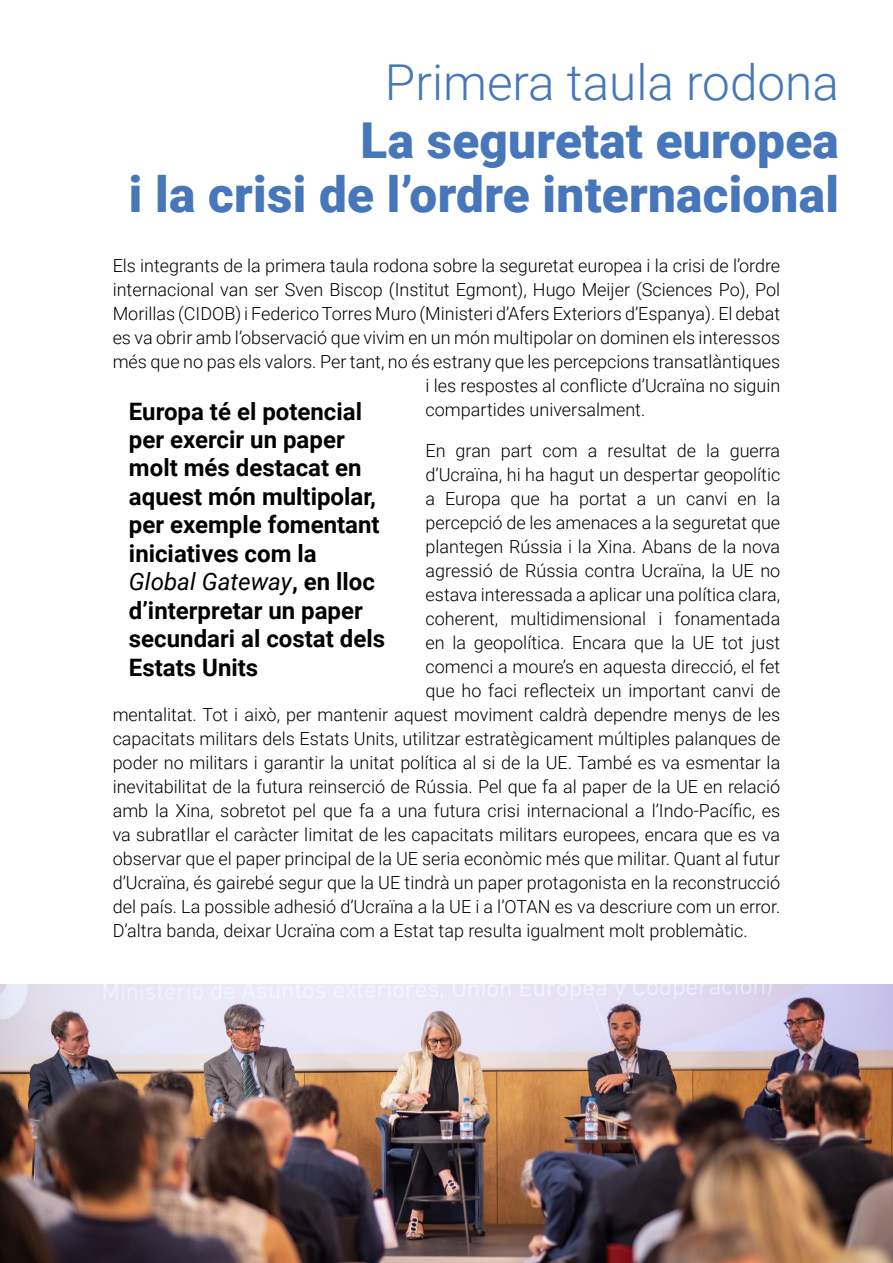
<style>
.page{position:relative;width:893px;height:1263px;background:#fff}
.page>*{position:absolute;margin:0;border:0;box-sizing:border-box;transform-origin:0 0}
.t1{font:900 49.5px/54px "Roboto";letter-spacing:.005em;color:#4777ba;text-align:right}
.t2{font:300 49.5px "Roboto";color:#4777ba}
.t3{font:700 24px/28.5px "Roboto";color:#000}
.t4{font:300 18px "Roboto";color:#000}
.s1{font-weight:400;font-style:italic}
</style>
<div class="page">
<img style="left:0;top:984px;width:893px;height:279px">
<h1 class="t2" style="left:385px;top:47px;width:455px">Primera taula rodona</h1>
<h1 class="t1" style="left:129px;top:111px;width:712px">La seguretat europea<br>i la crisi de l’ordre internacional</h1>
<p class="t4" style="left:113px;top:253px;width:669px">Els integrants de la primera taula rodona sobre la seguretat europea i la crisi de l’ordre</p>
<p class="t4" style="left:113px;top:277px;width:669px">internacional van ser Sven Biscop (Institut Egmont), Hugo Meijer (Sciences Po), Pol</p>
<p class="t4" style="left:113px;top:301px;width:669px">Morillas (CIDOB) i Federico Torres Muro (Ministeri d’Afers Exteriors d’Espanya). El debat</p>
<p class="t4" style="left:113px;top:325px;width:669px">es va obrir amb l’observació que vivim en un món multipolar on dominen els interessos</p>
<p class="t4" style="left:113px;top:349px;width:669px">més que no pas els valors. Per tant, no és estrany que les percepcions transatlàntiques</p>
<p class="t4" style="left:426px;top:373px;width:356px">i les respostes al conflicte d’Ucraïna no siguin</p>
<p class="t4" style="left:426px;top:397px;width:221px">compartides universalment.</p>
<p class="t4" style="left:426px;top:438px;width:356px">En gran part com a resultat de la guerra</p>
<p class="t4" style="left:426px;top:462px;width:356px">d’Ucraïna, hi ha hagut un despertar geopolític</p>
<p class="t4" style="left:426px;top:486px;width:356px">a Europa que ha portat a un canvi en la</p>
<p class="t4" style="left:426px;top:510px;width:356px">percepció de les amenaces a la seguretat que</p>
<p class="t4" style="left:426px;top:534px;width:356px">plantegen Rússia i la Xina. Abans de la nova</p>
<p class="t4" style="left:426px;top:558px;width:356px">agressió de Rússia contra Ucraïna, la UE no</p>
<p class="t4" style="left:426px;top:582px;width:356px">estava interessada a aplicar una política clara,</p>
<p class="t4" style="left:426px;top:606px;width:356px">coherent, multidimensional i fonamentada</p>
<p class="t4" style="left:426px;top:630px;width:356px">en la geopolítica. Encara que la UE tot just</p>
<p class="t4" style="left:426px;top:654px;width:356px">comenci a moure’s en aquesta direcció, el fet</p>
<p class="t4" style="left:426px;top:678px;width:356px">que ho faci reflecteix un important canvi de</p>
<p class="t4" style="left:113px;top:702px;width:669px">mentalitat. Tot i això, per mantenir aquest moviment caldrà dependre menys de les</p>
<p class="t4" style="left:113px;top:726px;width:669px">capacitats militars dels Estats Units, utilitzar estratègicament múltiples palanques de</p>
<p class="t4" style="left:113px;top:750px;width:669px">poder no militars i garantir la unitat política al si de la UE. També es va esmentar la</p>
<p class="t4" style="left:113px;top:774px;width:669px">inevitabilitat de la futura reinserció de Rússia. Pel que fa al paper de la UE en relació</p>
<p class="t4" style="left:113px;top:798px;width:669px">amb la Xina, sobretot pel que fa a una futura crisi internacional a l’Indo-Pacífic, es</p>
<p class="t4" style="left:113px;top:822px;width:669px">va subratllar el caràcter limitat de les capacitats militars europees, encara que es va</p>
<p class="t4" style="left:113px;top:846px;width:669px">observar que el paper principal de la UE seria econòmic més que militar. Quant al futur</p>
<p class="t4" style="left:113px;top:870px;width:669px">d’Ucraïna, és gairebé segur que la UE tindrà un paper protagonista en la reconstrucció</p>
<p class="t4" style="left:113px;top:894px;width:669px">del país. La possible adhesió d’Ucraïna a la UE i a l’OTAN es va descriure com un error.</p>
<p class="t4" style="left:113px;top:918px;width:636px">D’altra banda, deixar Ucraïna com a Estat tap resulta igualment molt problemàtic.</p>
<h2 class="t3" style="left:129px;top:396px;width:258px">Europa té el potencial per exercir un paper molt més destacat en aquest món multipolar, per exemple fomentant iniciatives com la<br><span class="s1">Global Gateway</span>, en lloc d’interpretar un paper secundari al costat dels<br>Estats Units</h2>
</div>
